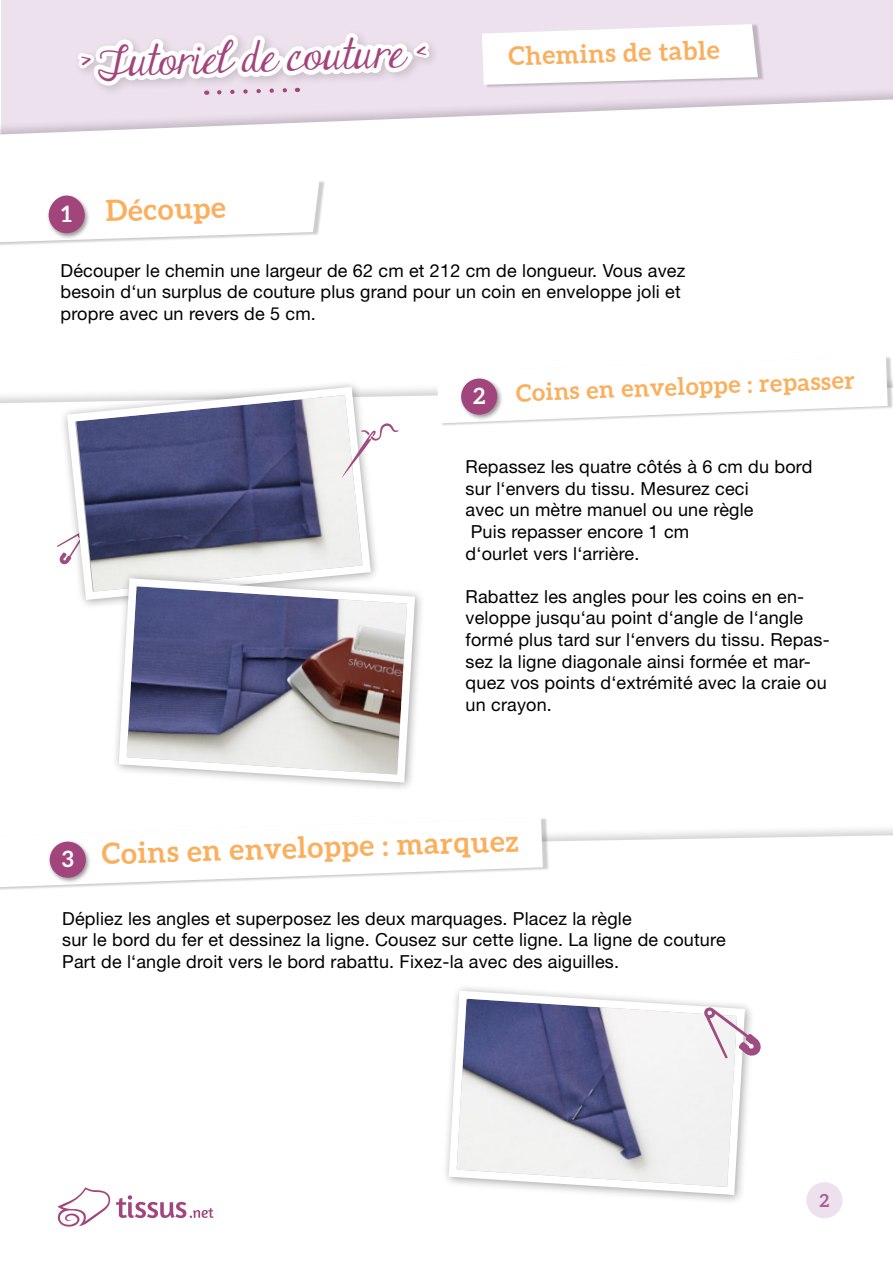
<style>
.page{position:relative;width:893px;height:1263px;background:#fff}
.page>*{position:absolute;margin:0;border:0;box-sizing:border-box;transform-origin:0 0}
.t1{font:36px "Janda Elegant Handwriting";color:#a3457d}
.t2{font:700 29.1px "Aleo";color:#fbaf5d}
.t3{font:700 25.5px "Aleo";color:#fbaf5d}
.t4{font:700 24px "Aleo";color:#fbaf5d}
.t5{font:700 22.5px "Aleo";color:#fff}
.t6{font:18px/21.6px "Helvetica Neue LT Std";letter-spacing:.01em;color:#000}
.t7{font:700 18px "Aleo";color:#9e4c82}
</style>
<div class="page">
<div style="left:1px;top:1px;width:891px;height:347px;background:#eee1ee"></div>
<svg style="left:0;top:99px;width:893px;height:249px;background:#fcfbfc"></svg>
<div style="left:0;top:180px;width:325px;height:66px;background:#000;opacity:.2"></div>
<div style="left:0;top:180px;width:319px;height:62px;background:#fff"></div>
<svg style="left:72px;top:0;width:363px;height:95px"></svg>
<div style="left:439px;top:356px;width:454px;height:70px;background:#000;opacity:.2"></div>
<svg style="left:437px;top:356px;width:451px;height:67px"></svg>
<div style="left:0;top:817px;width:549px;height:76px;background:#000;opacity:.2"></div>
<svg style="left:0;top:818px;width:543px;height:69px"></svg>
<div style="left:806px;top:1182px;width:36px;height:36px;background:#eee1ee;border-radius:50%"></div>
<div style="left:47px;top:194px;width:44px;height:46px;background:#000;opacity:.41"></div>
<div style="left:49px;top:196px;width:35px;height:36px;background:#a3457d;border-radius:50%"></div>
<div style="left:49px;top:196px;width:36px;height:37px;border:2px solid #a3457d;border-radius:50%"></div>
<div style="left:459px;top:377px;width:45px;height:44px;background:#000;opacity:.41"></div>
<div style="left:462px;top:379px;width:34px;height:35px;background:#a3457d;border-radius:50%"></div>
<div style="left:461px;top:379px;width:36px;height:36px;border:2px solid #a3457d;border-radius:50%"></div>
<div style="left:48px;top:840px;width:44px;height:44px;background:#000;opacity:.41"></div>
<div style="left:50px;top:842px;width:35px;height:35px;background:#a3457d;border-radius:50%"></div>
<div style="left:50px;top:842px;width:36px;height:36px;border:2px solid #a3457d;border-radius:50%"></div>
<svg style="left:63px;top:384px;width:312px;height:220px"></svg>
<div style="left:111px;top:571px;width:314px;height:221px;background:#000;opacity:.36"></div>
<svg style="left:115px;top:574px;width:304px;height:212px"></svg>
<svg style="left:446px;top:987px;width:303px;height:212px"></svg>
<svg style="left:341px;top:423px;width:57px;height:55px"></svg>
<div style="left:484px;top:23px;width:280px;height:65px;background:#000;opacity:.2"></div>
<svg style="left:482px;top:24px;width:276px;height:61px;background:#faf8fa"></svg>
<svg style="left:704px;top:1007px;width:57px;height:52px"></svg>
<svg style="left:57px;top:1187px;width:53px;height:39px"></svg>
<svg style="left:116px;top:1195px;width:98px;height:23px"></svg>
<h1 class="t1" style="left:81px;top:37px;width:347px;rotate:-2deg"><sup>&gt;</sup> Tutoriel de couture <sup>&lt;</sup></h1>
<p class="t5" style="left:61px;top:200px;width:12px">1</p>
<h2 class="t2" style="left:105px;top:194px;width:122px;rotate:-2deg">Découpe</h2>
<h3 class="t3" style="left:508px;top:42px;width:213px;rotate:-2deg">Chemins de table</h3>
<p class="t6" style="left:61px;top:259px;width:626px">Découper le chemin une largeur de 62 cm et 212 cm de longueur. Vous avez besoin d‘un surplus de couture plus grand pour un coin en enveloppe joli et propre avec un revers de 5 cm.</p>
<p class="t5" style="left:473px;top:382px;width:14px">2</p>
<h3 class="t4" style="left:516px;top:378px;width:341px;rotate:-2deg">Coins en enveloppe : repasser</h3>
<p class="t6" style="left:466px;top:456px;width:348px">Repassez les quatre côtés à 6 cm du bord sur l‘envers du tissu. Mesurez ceci<br>avec un mètre manuel ou une règle<br>Puis repasser encore 1 cm<br>d‘ourlet vers l‘arrière.</p>
<p class="t6" style="left:466px;top:585px;width:366px">Rabattez les angles pour les coins en en&shy;veloppe jusqu‘au point d‘angle de l‘angle formé plus tard sur l‘envers du tissu. Repas&shy;sez la ligne diagonale ainsi formée et mar&shy;quez vos points d‘extrémité avec la craie ou un crayon.</p>
<p class="t5" style="left:62px;top:846px;width:13px">3</p>
<h2 class="t2" style="left:101px;top:838px;width:419px;rotate:-2deg">Coins en enveloppe : marquez</h2>
<p class="t6" style="left:62px;top:907px;width:665px">Dépliez les angles et superposez les deux marquages. Placez la règle<br>sur le bord du fer et dessinez la ligne. Cousez sur cette ligne. La ligne de couture<br>Part de l‘angle droit vers le bord rabattu. Fixez-la avec des aiguilles.</p>
<p class="t7" style="left:819px;top:1190px;width:11px">2</p>
</div>
